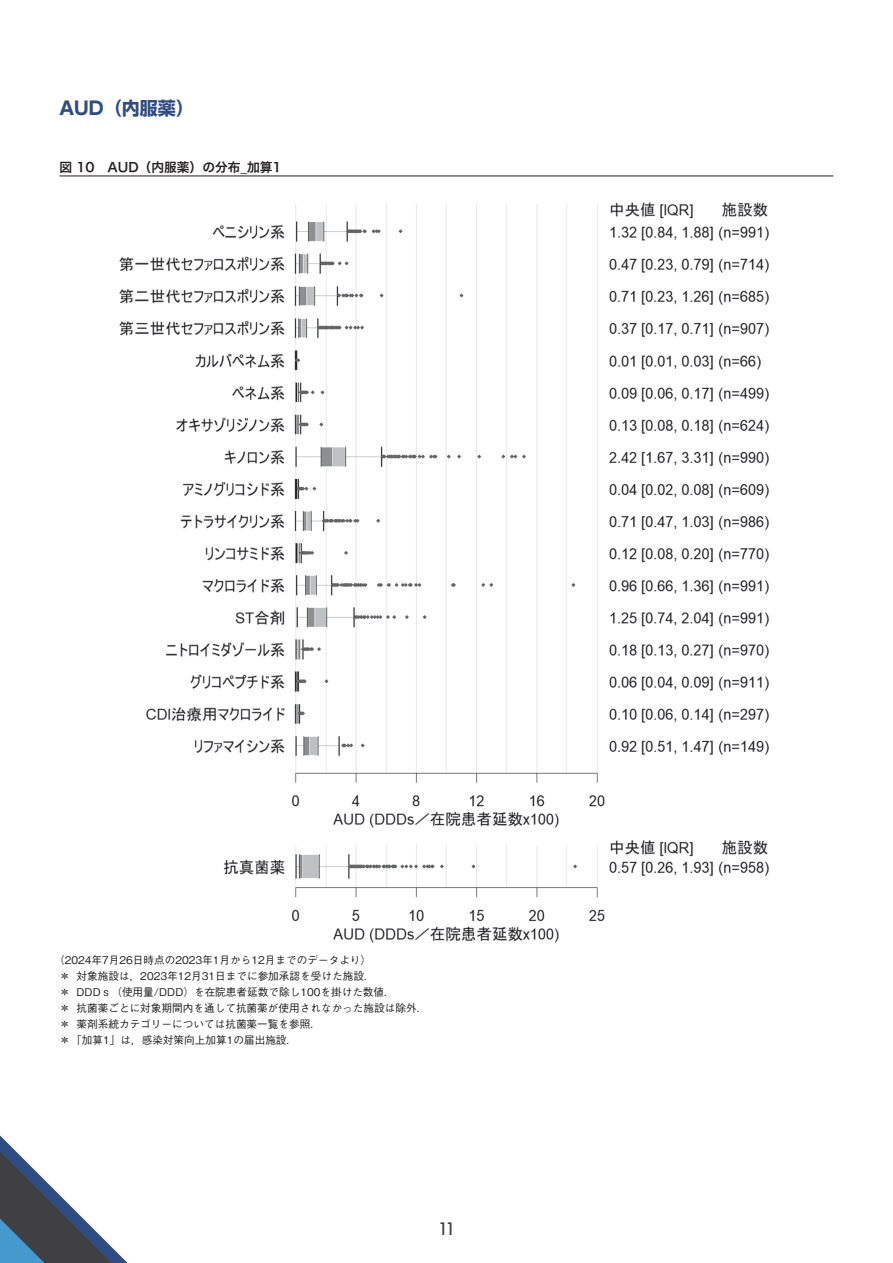
<style>
.page{position:relative;width:893px;height:1263px;background:#fff}
.page>*{position:absolute;margin:0;border:0;box-sizing:border-box;transform-origin:0 0}
.t1{font:700 18px "UD Shin Go Pro";color:#2f4d82}
.t2{font:500 16.95px "Avant Garde";color:#404042}
.t3{font:12.75px "Hira Kaku Std W6";color:#231f20}
.t4{font:500 10.65px/15.9px "Gothic BBB Pro";color:#231f20}
</style>
<div class="page">
<svg style="left:0;top:1135px;width:128px;height:128px"></svg>
<hr style="left:60px;top:176px;width:773px;height:1px;background:#231f20">
<img style="left:119px;top:202px;width:650px;height:740px">
<h1 class="t1" style="left:60px;top:94px;width:136px">AUD（内服薬）</h1>
<p class="t3" style="left:60px;top:157px;width:224px">図 10　AUD（内服薬）の分布_加算1</p>
<p class="t4" style="left:60px;top:951px;width:369px;text-indent:-5px">（2024年7月26日時点の2023年1月から12月までのデータより）<br>＊ 対象施設は，2023年12月31日までに参加承認を受けた施設．<br>＊ DDDｓ（使用量/DDD）を在院患者延数で除し100を掛けた数値．<br>＊ 抗菌薬ごとに対象期間内を通して抗菌薬が使用されなかった施設は除外．＊ 薬剤系統カテゴリーについては抗菌薬一覧を参照．<br>＊ 「加算1」は，感染対策向上加算1の届出施設．</p>
<h2 class="t2" style="left:438px;top:1218px;width:18px">11</h2>
</div>
